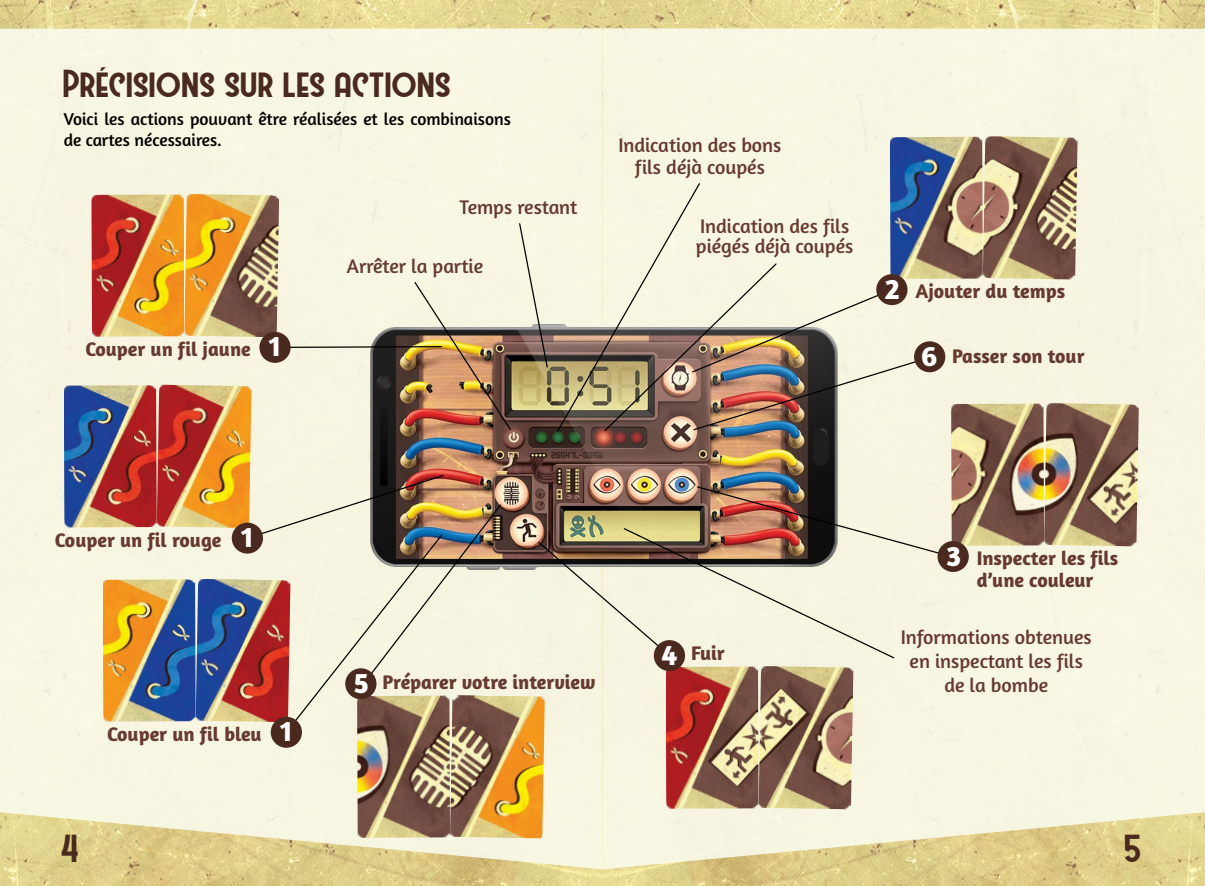
<style>
.page{position:relative;width:1205px;height:886px;background:#fff}
.page>*{position:absolute;margin:0;border:0;box-sizing:border-box;transform-origin:0 0}
.t1{font:35px "Westmeath";letter-spacing:-.005em;color:#4a2a1f}
.t2{font:700 29.5px "Amaranth";color:#fff}
.t3{font:20px/24px "Amaranth";color:#663a2f;text-align:center}
.t4{font:700 20px/22.5px "Amaranth";color:#663a2f}
.t5{font:17.5px/21px "Amaranth";color:#000}
</style>
<div class="page">
<img style="left:0;top:0;width:1205px;height:886px">
<div style="left:0;top:28px;width:602px;height:841px;background:#f7f6e1"></div>
<div style="left:602px;top:28px;width:603px;height:841px;background:#f7f6e1"></div>
<img style="left:345px;top:306px;width:514px;height:279px">
<img style="left:413px;top:281px;width:99px;height:150px">
<svg style="left:518px;top:222px;width:31px;height:146px;background:#cac4b2"></svg>
<img style="left:556px;top:182px;width:374px;height:251px">
<hr style="left:275px;top:346px;width:167px;height:2px;background:#000">
<svg style="left:246px;top:474px;width:256px;height:260px;background:#d8d1bc"></svg>
<img style="left:537px;top:485px;width:415px;height:174px">
<img style="left:91px;top:194px;width:188px;height:143px">
<img style="left:890px;top:136px;width:187px;height:143px">
<img style="left:951px;top:403px;width:188px;height:143px">
<img style="left:64px;top:385px;width:187px;height:143px">
<img style="left:103px;top:579px;width:187px;height:143px">
<img style="left:357px;top:695px;width:188px;height:143px">
<img style="left:666px;top:666px;width:187px;height:143px">
<div style="left:259px;top:332px;width:32px;height:31px;background:#4a2a1f;border-radius:50%"></div>
<div style="left:232px;top:523px;width:31px;height:31px;background:#4a2a1f;border-radius:50%"></div>
<div style="left:271px;top:717px;width:31px;height:31px;background:#4a2a1f;border-radius:50%"></div>
<div style="left:876px;top:274px;width:31px;height:31px;background:#4a2a1f;border-radius:50%"></div>
<div style="left:937px;top:541px;width:32px;height:31px;background:#4a2a1f;border-radius:50%"></div>
<div style="left:345px;top:668px;width:31px;height:31px;background:#4a2a1f;border-radius:50%"></div>
<div style="left:654px;top:640px;width:31px;height:31px;background:#4a2a1f;border-radius:50%"></div>
<div style="left:914px;top:341px;width:31px;height:31px;background:#4a2a1f;border-radius:50%"></div>
<h1 class="t1" style="left:64px;top:64px;width:390px">Précisions sur les actions</h1>
<p class="t5" style="left:64px;top:109px;width:449px">Voici les actions pouvant être réalisées et les combinaisons de cartes nécessaires.</p>
<p class="t3" style="left:459px;top:195px;width:119px">Temps restant</p>
<p class="t4" style="left:85px;top:337px;width:167px">Couper un fil jaune</p>
<h2 class="t2" style="left:269px;top:328px;width:14px">1</h2>
<p class="t3" style="left:347px;top:254px;width:138px">Arrêter la partie</p>
<p class="t3" style="left:618px;top:134px;width:165px;line-height:22px">Indication des bons fils déjà coupés</p>
<p class="t3" style="left:696px;top:216px;width:159px;line-height:20px;text-align:left">Indication des fils piégés déjà coupés</p>
<h2 class="t2" style="left:885px;top:270px;width:16px">2</h2>
<p class="t4" style="left:915px;top:279px;width:151px">Ajouter du temps</p>
<h2 class="t2" style="left:921px;top:337px;width:18px">6</h2>
<p class="t4" style="left:952px;top:344px;width:134px">Passer son tour</p>
<p class="t4" style="left:55px;top:528px;width:168px">Couper un fil rouge</p>
<h2 class="t2" style="left:241px;top:518px;width:14px">1</h2>
<p class="t4" style="left:107px;top:722px;width:156px">Couper un fil bleu</p>
<h2 class="t2" style="left:280px;top:712px;width:14px">1</h2>
<h2 class="t2" style="left:353px;top:664px;width:17px">5</h2>
<p class="t4" style="left:383px;top:670px;width:214px">Préparer votre interview</p>
<h2 class="t2" style="left:662px;top:636px;width:17px">4</h2>
<p class="t4" style="left:691px;top:642px;width:35px">Fuir</p>
<h2 class="t2" style="left:946px;top:537px;width:17px">3</h2>
<p class="t4" style="left:976px;top:546px;width:143px">Inspecter les fils d’une couleur</p>
<p class="t3" style="left:901px;top:625px;width:193px">Informations obtenues en inspectant les fils de la bombe</p>
<h1 class="t1" style="left:62px;top:828px;width:20px">4</h1>
<h1 class="t1" style="left:1125px;top:828px;width:19px">5</h1>
</div>
